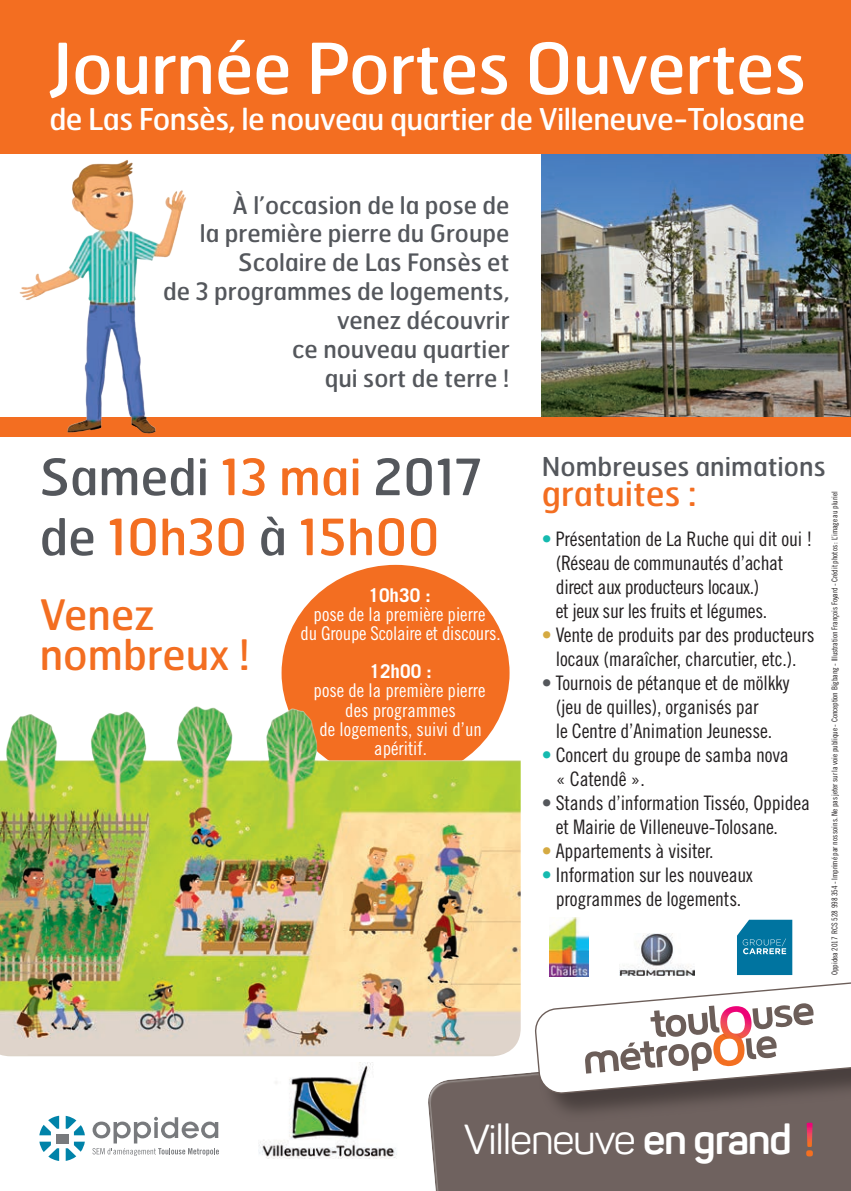
<style>
.page{position:relative;width:851px;height:1191px;background:#fff}
.page>*{position:absolute;margin:0;border:0;box-sizing:border-box;transform-origin:0 0}
.t1{font:70px "Hermes";letter-spacing:-.01em;color:#fff}
.t2{font:50px/60px "Hermes";color:#f36e21}
.t3{font:42px/40px "Hermes";color:#f36e21}
.t4{font:41.4px "Panton";letter-spacing:-.03em;color:#fff}
.t5{font:34px "Hermes";color:#f36e21}
.t6{font:30px "Hermes";letter-spacing:-.02em;color:#fff}
.t7{font:26px "Hermes";color:#54575c}
.t8{font:24px/28.8px "Hermes";color:#54575c;text-align:right}
.t9{font:20px/24px "Trade Gothic Cond Eighteen";letter-spacing:-.01em;color:#231f20}
.t10{font:19px/19.2px "Trade Gothic Cond Eighteen";color:#fff;text-align:center}
.t11{font:700 19px "Trade Gothic";color:#fff}
.t12{font:8px "Trade Gothic Cond Eighteen";letter-spacing:-.01em;color:#231f20}
.s1{color:#54575c}
.s2{color:#15baaf}
.s3{color:#d5aa42}
.s4{font-weight:700}
</style>
<div class="page">
<div style="left:281px;top:565px;width:228px;height:216px;background:#f36e21;border-radius:50%"></div>
<img style="left:541px;top:154px;width:309px;height:263px">
<div style="left:0;top:417px;width:850px;height:20px;background:#f36e21"></div>
<div style="left:0;top:0;width:850px;height:154px;background:#f36e21"></div>
<img style="left:0;top:700px;width:520px;height:356px">
<svg style="left:39px;top:1115px;width:46px;height:46px"></svg>
<div style="left:57px;top:1134px;width:12px;height:9px;background:#787a7d"></div>
<svg style="left:92px;top:1116px;width:127px;height:39px"></svg>
<img style="left:259px;top:1062px;width:138px;height:96px">
<svg style="left:428px;top:1024px;width:422px;height:167px;background:#827774"></svg>
<svg style="left:806px;top:1128px;width:6px;height:28px"></svg>
<img style="left:531px;top:1024px;width:319px;height:104px">
<img style="left:19px;top:160px;width:167px;height:274px">
<svg style="left:533px;top:919px;width:318px;height:176px"></svg>
<img style="left:549px;top:917px;width:39px;height:59px">
<h1 class="t1" style="left:48px;top:24px;width:759px">Journée Portes Ouvertes</h1>
<h3 class="t6" style="left:49px;top:100px;width:757px">de Las Fonsès, le nouveau quartier de Villeneuve-Tolosane</h3>
<p class="t8" style="left:163px;top:190px;width:348px">à l’occasion de la pose de<br>la première pierre du Groupe<br>Scolaire de Las Fonsès et<br>de 3 programmes de logements, venez découvrir<br>ce nouveau quartier<br>qui sort de terre !</p>
<h2 class="t2" style="left:40px;top:445px;width:445px"><span class="s1">Samedi</span> 13 mai <span class="s1">2017 de</span> 10h30 <span class="s1">à</span> 15h00</h2>
<h3 class="t3" style="left:40px;top:593px;width:212px">Venez nombreux !</h3>
<p class="t11" style="left:368px;top:583px;width:64px">10h30 :</p>
<p class="t10" style="left:300px;top:604px;width:201px">pose de la première pierre<br>du Groupe Scolaire et discours.</p>
<p class="t11" style="left:369px;top:660px;width:64px">12h00 :</p>
<p class="t10" style="left:313px;top:681px;width:173px">pose de la première pierre des programmes<br>de logements, suivi d’un apéritif.</p>
<h3 class="t7" style="left:541px;top:450px;width:285px">Nombreuses animations</h3>
<h3 class="t5" style="left:541px;top:471px;width:156px">gratuites :</h3>
<p class="t9" style="left:555px;top:526px;width:258px;text-indent:-14px"><span class="s2">•</span> Présentation de La Ruche qui dit oui ! (Réseau de communautés d’achat direct aux producteurs locaux.)<br>et jeux sur les fruits et légumes.</p>
<p class="t9" style="left:541px;top:622px;width:274px;text-align:center"><span class="s3">•</span> Vente de produits par des producteurs locaux (maraîcher, charcutier, etc.).</p>
<p class="t9" style="left:555px;top:670px;width:235px;text-indent:-14px"><span class="s1">•</span> Tournois de pétanque et de mölkky (jeu de quilles), organisés par<br>le Centre d’Animation Jeunesse.</p>
<p class="t9" style="left:555px;top:742px;width:234px;text-indent:-14px"><span class="s2">•</span> Concert du groupe de samba nova « Catendê ».</p>
<p class="t9" style="left:555px;top:790px;width:256px;text-indent:-14px"><span class="s1">•</span> Stands d’information Tisséo, Oppidea et Mairie de Villeneuve-Tolosane.</p>
<p class="t9" style="left:541px;top:838px;width:173px"><span class="s3">•</span> Appartements à visiter.</p>
<p class="t9" style="left:541px;top:862px;width:212px;text-align:center"><span class="s2">•</span> Information sur les nouveaux programmes de logements.</p>
<p class="t12" style="left:829px;top:975px;width:485px;rotate:-90deg">Oppidea 2017 RCS 528 998 354 - Imprimé par nos soins. Ne pas jeter sur la voie publique - Conception Bigbang - Illustration François Foyard - Crédit photos : L’image au pluriel</p>
<h3 class="t4" style="left:464px;top:1114px;width:329px">Villeneuve <span class="s4">en grand</span></h3>
</div>
